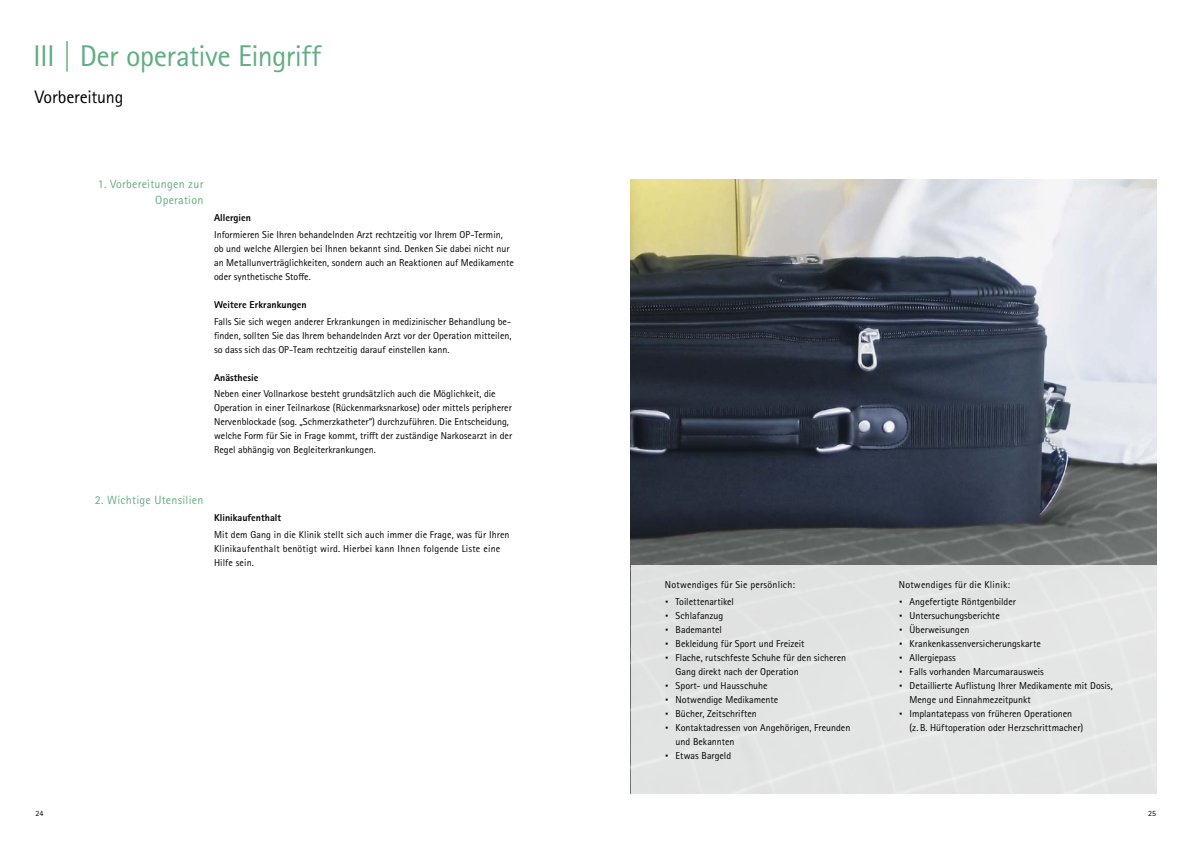
<style>
.page{position:relative;width:1191px;height:842px;background:#fff}
.page>*{position:absolute;margin:0;border:0;box-sizing:border-box;transform-origin:0 0}
.t1{font:30px "Rotis Sans Serif Pro";letter-spacing:-.02em;color:#61ae82}
.t2{font:18px "Rotis Sans Serif Pro";letter-spacing:-.01em;color:#000}
.t3{font:12px/16px "Rotis Sans Serif Pro";letter-spacing:.02em;color:#61ae82;text-align:right}
.t4{font:10px/14px "Rotis Sans Serif Pro";color:#000}
.t5{font:10px/14px "Rotis Sans Serif Pro";letter-spacing:.02em;color:#000}
.t6{font:800 10px "Rotis Sans Serif Pro";color:#000}
.t7{font:8px "Rotis Sans Serif Pro";color:#000}
.s1{font-size:20px}
</style>
<div class="page">
<img style="left:631px;top:179px;width:525px;height:386px">
<div style="left:631px;top:565px;width:525px;height:229px;background:#e3e4e4"></div>
<h1 class="t1" style="left:33px;top:38px;width:289px">III | Der operative Eingriff</h1>
<h2 class="t2" style="left:35px;top:86px;width:90px">Vorbereitung</h2>
<p class="t3" style="left:98px;top:176px;width:107px">1. Vorbereitungen zur<br>Operation</p>
<p class="t6" style="left:214px;top:211px;width:38px">Allergien</p>
<p class="t4" style="left:214px;top:227px;width:301px">Informieren Sie Ihren behandelnden Arzt rechtzeitig vor Ihrem OP-Termin, ob und welche Allergien bei Ihnen bekannt sind. Denken Sie dabei nicht nur an Metallunverträglichkeiten, sondern auch an Reaktionen auf Medikamente oder synthetische Stoffe.</p>
<p class="t6" style="left:214px;top:298px;width:94px">Weitere Erkrankungen</p>
<p class="t4" style="left:214px;top:314px;width:299px;text-align:justify">Falls Sie sich wegen anderer Erkrankungen in medizinischer Behandlung be&shy;finden, sollten Sie das Ihrem behandelnden Arzt vor der Operation mitteilen, so dass sich das OP-Team rechtzeitig darauf einstellen kann.</p>
<p class="t6" style="left:214px;top:371px;width:46px">Anästhesie</p>
<p class="t4" style="left:214px;top:387px;width:300px">Neben einer Vollnarkose besteht grundsätzlich auch die Möglichkeit, die Operation in einer Teilnarkose (Rückenmarksnarkose) oder mittels peripherer Nervenblockade (sog. „Schmerzkatheter“) durchzuführen. Die Entscheidung, welche Form für Sie in Frage kommt, trifft der zuständige Narkosearzt in der Regel abhängig von Begleiterkrankungen.</p>
<p class="t3" style="left:95px;top:492px;width:110px">2. Wichtige Utensilien</p>
<p class="t6" style="left:214px;top:511px;width:69px">Klinikaufenthalt</p>
<p class="t5" style="left:214px;top:528px;width:297px">Mit dem Gang in die Klinik stellt sich auch immer die Frage, was für Ihren<br>Klinikaufenthalt benötigt wird. Hierbei kann Ihnen folgende Liste eine<br>Hilfe sein.</p>
<p class="t5" style="left:665px;top:576px;width:132px;line-height:16.8px">Notwendiges für Sie persönlich: <span class="s1">·</span> Toilettenartikel</p>
<p class="t4" style="left:665px;top:609px;width:60px"><span class="s1">·</span> Schlafanzug</p>
<p class="t4" style="left:665px;top:623px;width:58px"><span class="s1">·</span> Bademantel</p>
<p class="t4" style="left:665px;top:637px;width:141px"><span class="s1">·</span> Bekleidung für Sport und Freizeit</p>
<p class="t4" style="left:665px;top:651px;width:183px"><span class="s1">·</span> Flache, rutschfeste Schuhe für den sicheren</p>
<p class="t4" style="left:675px;top:665px;width:125px">Gang direkt nach der Operation</p>
<p class="t4" style="left:665px;top:679px;width:104px"><span class="s1">·</span> Sport- und Hausschuhe</p>
<p class="t4" style="left:665px;top:693px;width:115px"><span class="s1">·</span> Notwendige Medikamente</p>
<p class="t4" style="left:665px;top:707px;width:93px"><span class="s1">·</span> Bücher, Zeitschriften</p>
<p class="t4" style="left:665px;top:721px;width:187px"><span class="s1">·</span> Kontaktadressen von Angehörigen, Freunden</p>
<p class="t4" style="left:675px;top:735px;width:60px">und Bekannten</p>
<p class="t4" style="left:665px;top:749px;width:68px"><span class="s1">·</span> Etwas Bargeld</p>
<p class="t4" style="left:899px;top:576px;width:119px;line-height:16.8px">Notwendiges für die Klinik: <span class="s1">·</span> Angefertigte Röntgenbilder</p>
<p class="t4" style="left:899px;top:609px;width:102px"><span class="s1">·</span> Untersuchungsberichte</p>
<p class="t4" style="left:899px;top:623px;width:72px"><span class="s1">·</span> Überweisungen</p>
<p class="t4" style="left:899px;top:637px;width:143px"><span class="s1">·</span> Krankenkassenversicherungskarte</p>
<p class="t4" style="left:899px;top:651px;width:59px"><span class="s1">·</span> Allergiepass</p>
<p class="t4" style="left:899px;top:665px;width:146px"><span class="s1">·</span> Falls vorhanden Marcumarausweis</p>
<p class="t4" style="left:899px;top:679px;width:215px"><span class="s1">·</span> Detaillierte Auflistung Ihrer Medikamente mit Dosis,</p>
<p class="t4" style="left:909px;top:693px;width:123px">Menge und Einnahmezeitpunkt</p>
<p class="t4" style="left:899px;top:707px;width:175px"><span class="s1">·</span> Implantatepass von früheren Operationen</p>
<p class="t4" style="left:909px;top:721px;width:175px">(z. B. Hüftoperation oder Herzschrittmacher)</p>
<p class="t7" style="left:35px;top:809px;width:9px">24</p>
<p class="t7" style="left:1148px;top:809px;width:9px">25</p>
</div>
